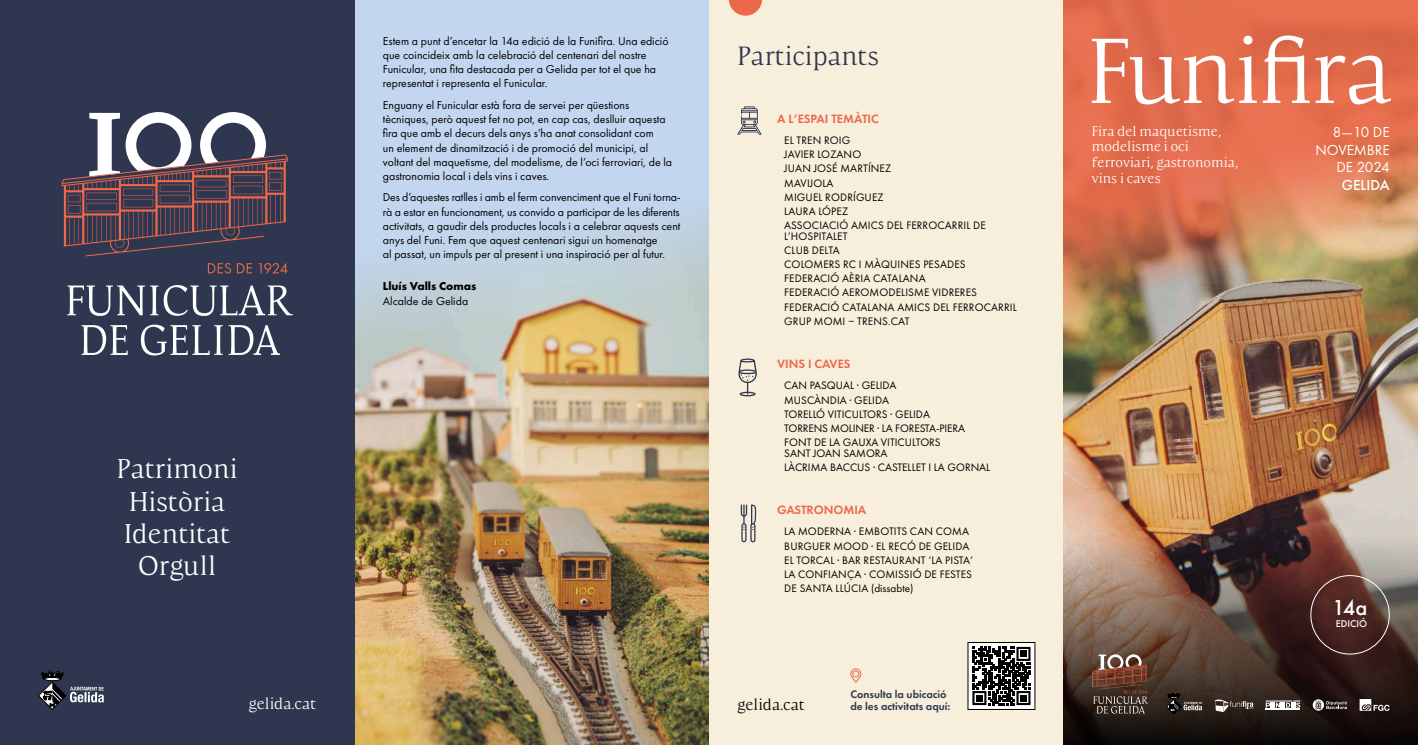
<style>
.page{position:relative;width:1418px;height:745px;background:#fff}
.page>*{position:absolute;margin:0;border:0;box-sizing:border-box;transform-origin:0 0}
.t1{font:27px/32.4px "Slinger";color:#fff;text-align:center}
.t2{font:26.25px "Slinger";color:#2e374f}
.t3{font:500 19.88px "Futura";color:#fff}
.t4{font:15.75px "Slinger";color:#fff}
.t5{font:15.75px "Slinger";color:#000}
.t6{font:15px/17.5px "Futura PT";color:#fff;text-align:right}
.t7{font:500 15px "Futura PT";color:#fff}
.t8{font:13.75px/15.6px "Slinger";color:#fff}
.t9{font:600 12.5px "Futura PT";color:#ec684a}
.t10{font:11.88px/14.2px "Futura PT";color:#000}
.t11{font:700 11.88px "Futura PT";color:#000}
.t12{font:11.25px/14.1px "Futura PT";letter-spacing:.01em;color:#000}
.t13{font:600 11.25px "Futura PT";color:#2e374f}
.t14{font:500 9px "Futura";color:#fff}
</style>
<div class="page">
<div style="left:709px;top:0;width:354px;height:744px;background:#f8eedc"></div>
<img style="left:1063px;top:0;width:354px;height:535px">
<div style="left:354px;top:0;width:355px;height:744px;background:#c2d6ef"></div>
<img style="left:354px;top:197px;width:355px;height:547px">
<img style="left:1063px;top:535px;width:354px;height:209px">
<svg style="left:728px;top:0;width:34px;height:16px"></svg>
<div style="left:0;top:0;width:354px;height:744px;background:#2e374f"></div>
<svg style="left:1312px;top:698px;width:34px;height:12px"></svg>
<svg style="left:1359px;top:698px;width:30px;height:12px"></svg>
<hr style="left:1265px;top:708px;width:35px;height:1px;background:#fff">
<svg style="left:1265px;top:700px;width:35px;height:7px"></svg>
<svg style="left:1166px;top:692px;width:35px;height:22px"></svg>
<div style="left:1310px;top:575px;width:79px;height:79px;border:1px solid #fff;border-radius:50%"></div>
<svg style="left:1091px;top:35px;width:299px;height:69px"></svg>
<svg style="left:1214px;top:699px;width:39px;height:12px"></svg>
<svg style="left:1091px;top:654px;width:57px;height:59px;background:#694c40"></svg>
<svg style="left:740px;top:504px;width:16px;height:38px"></svg>
<svg style="left:738px;top:358px;width:19px;height:38px"></svg>
<svg style="left:737px;top:106px;width:24px;height:29px"></svg>
<svg style="left:38px;top:670px;width:66px;height:39px"></svg>
<svg style="left:62px;top:112px;width:226px;height:144px"></svg>
<svg style="left:81px;top:324px;width:199px;height:31px"></svg>
<svg style="left:67px;top:285px;width:226px;height:31px"></svg>
<svg style="left:208px;top:263px;width:23px;height:10px"></svg>
<svg style="left:237px;top:263px;width:15px;height:10px"></svg>
<svg style="left:259px;top:263px;width:28px;height:10px"></svg>
<svg style="left:850px;top:668px;width:12px;height:14px"></svg>
<svg style="left:969px;top:644px;width:64px;height:63px"></svg>
<svg style="left:972px;top:646px;width:58px;height:58px;background:#4e4e4e"></svg>
<h1 class="t1" style="left:117px;top:452px;width:122px">Patrimoni<br>Història<br>Identitat<br>Orgull</h1>
<h3 class="t4" style="left:249px;top:693px;width:69px">gelida.cat</h3>
<p class="t10" style="left:383px;top:33px;width:287px">Estem a punt d’encetar la 14a edició de la Funifira. Una edició que coincideix amb la celebració del centenari del nostre Funicular, una fita destacada per a Gelida per tot el que ha representat i representa el Funicular.</p>
<p class="t10" style="left:383px;top:97px;width:291px">Enguany el Funicular està fora de servei per qüestions tècniques, però aquest fet no pot, en cap cas, deslluir aquesta fira que amb el decurs dels anys s’ha anat consolidant com<br>un element de dinamització i de promoció del municipi, al voltant del maquetisme, del modelisme, de l’oci ferroviari, de la gastronomia local i dels vins i caves.</p>
<p class="t10" style="left:383px;top:190px;width:299px">Des d’aquestes ratlles i amb el ferm convenciment que el Funi torna&shy;rà a estar en funcionament, us convido a participar de les diferents activitats, a gaudir dels productes locals i a celebrar aquests cent anys del Funi. Fem que aquest centenari sigui un homenatge<br>al passat, un impuls per al present i una inspiració per al futur.</p>
<p class="t11" style="left:383px;top:279px;width:95px">Lluís Valls Comas</p>
<p class="t10" style="left:383px;top:293px;width:87px">Alcalde de Gelida</p>
<h2 class="t2" style="left:737px;top:41px;width:143px">Participants</h2>
<p class="t9" style="left:777px;top:111px;width:103px">A L’ESPAI TEMÀTIC</p>
<p class="t12" style="left:784px;top:133px;width:203px">EL TREN ROIG<br>JAVIER LOZANO<br>JUAN JOSÉ MARTÍNEZ<br>MAVIJOLA<br>MIGUEL RODRÍGUEZ<br>LAURA LÓPEZ<br>ASSOCIACIÓ AMICS DEL FERROCARRIL DE</p>
<p class="t12" style="left:784px;top:229px;width:234px">L’HOSPITALET<br>CLUB DELTA<br>COLOMERS RC I MÀQUINES PESADES<br>FEDERACIÓ AÈRIA CATALANA<br>FEDERACIÓ AEROMODELISME VIDRERES<br>FEDERACIÓ CATALANA AMICS DEL FERROCARRIL<br>GRUP MOMI – TRENS.CAT</p>
<p class="t9" style="left:777px;top:356px;width:75px">VINS I CAVES</p>
<p class="t12" style="left:784px;top:378px;width:182px">CAN PASQUAL · GELIDA<br>MUSCÀNDIA · GELIDA<br>TORELLÓ VITICULTORS · GELIDA<br>TORRENS MOLINER · LA FORESTA-PIERA<br>FONT DE LA GAUXA VITICULTORS</p>
<p class="t12" style="left:784px;top:445px;width:208px">SANT JOAN SAMORA<br>LÀCRIMA BACCUS · CASTELLET I LA GORNAL</p>
<p class="t9" style="left:777px;top:501px;width:91px">GASTRONOMIA</p>
<p class="t12" style="left:784px;top:524px;width:190px">LA MODERNA · EMBOTITS CAN COMA<br>BURGUER MOOD · EL RECÓ DE GELIDA<br>EL TORCAL · BAR RESTAURANT ‘LA PISTA’<br>LA CONFIANÇA · COMISSIÓ DE FESTES<br>DE SANTA LLÚCIA (dissabte)</p>
<p class="t13" style="left:850px;top:687px;width:98px">Consulta la ubicació</p>
<h3 class="t5" style="left:737px;top:694px;width:69px">gelida.cat</h3>
<p class="t13" style="left:850px;top:698px;width:101px">de les activitats aquí:</p>
<p class="t8" style="left:1091px;top:123px;width:148px">Fira del maquetisme, modelisme i oci ferroviari, gastronomia, vins i caves</p>
<p class="t6" style="left:1315px;top:123px;width:76px">8—10 DE<br>NOVEMBRE<br>DE 2024</p>
<p class="t7" style="left:1341px;top:175px;width:49px">GELIDA</p>
<h3 class="t3" style="left:1332px;top:593px;width:36px">14a</h3>
<p class="t14" style="left:1335px;top:617px;width:33px">EDICIÓ</p>
</div>
